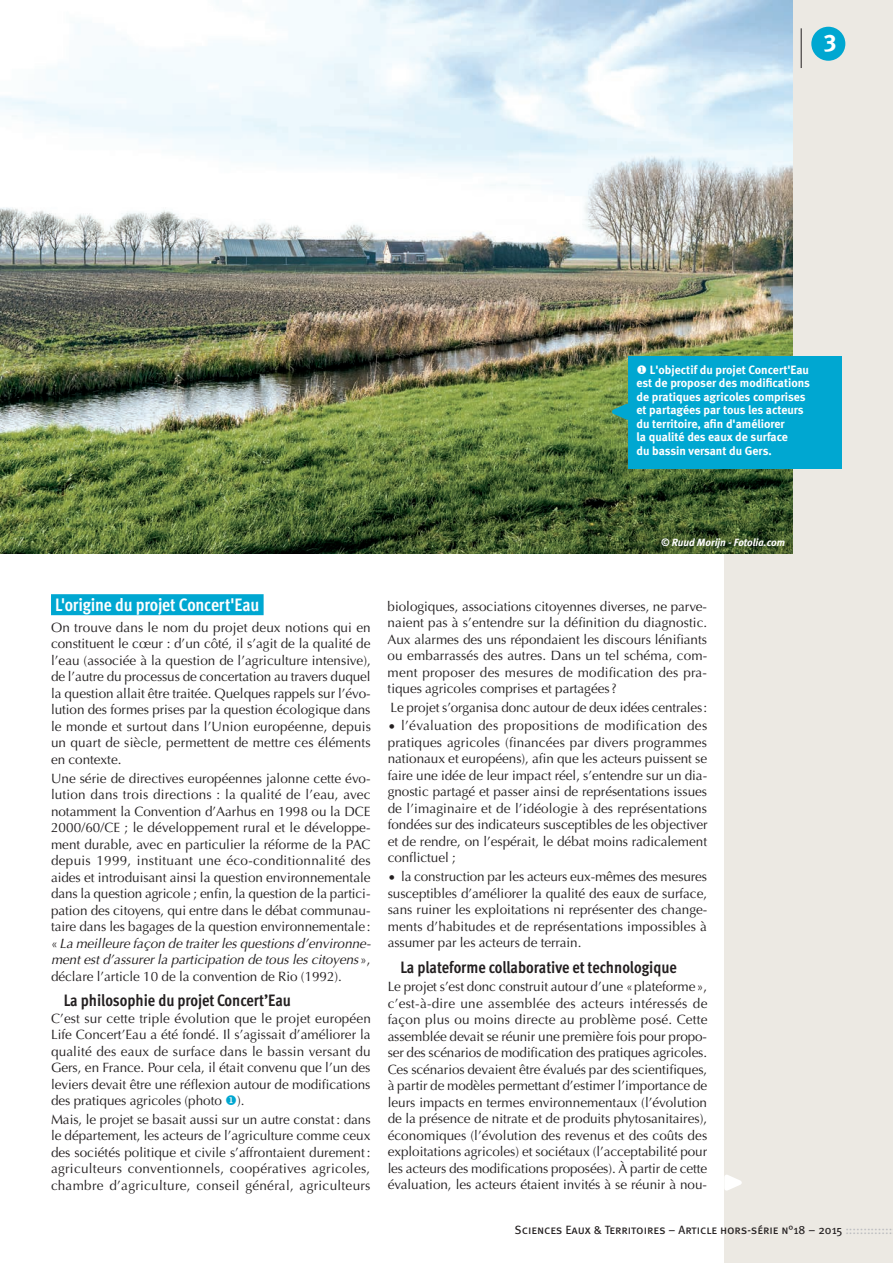
<style>
.page{position:relative;width:893px;height:1263px;background:#fff}
.page>*{position:absolute;margin:0;border:0;box-sizing:border-box;transform-origin:0 0}
.t1{font:24px "Meta Bold Caps Expert";color:#fff}
.t2{font:700 18px "Meta Cond OT";letter-spacing:-.015em;color:#fff}
.t3{font:700 16.5px "Meta Cond OT";color:#231f20}
.t4{font:13.5px/16.5px "Optima";letter-spacing:-.005em;color:#231f20;text-align:justify}
.t5{font:12px/13.5px "Meta Bold LF";color:#fff}
.t6{font:12px "Meta Book Caps";color:#231f20}
.t7{font:italic 10.5px "Meta Bold LF";color:#fff}
.s1{font-style:italic}
.s2{color:#00a7d1}
.s3{color:#bcbdc0}
</style>
<div class="page">
<div style="left:724px;top:0;width:169px;height:1263px;background:#ece9e3"></div>
<div style="left:51px;top:594px;width:213px;height:21px;background:#00a7d1"></div>
<svg style="left:724px;top:1175px;width:18px;height:16px"></svg>
<img style="left:1px;top:0;width:791px;height:553px">
<div style="left:628px;top:356px;width:214px;height:113px;background:#00a7d1"></div>
<svg style="left:603px;top:400px;width:25px;height:24px"></svg>
<div style="left:811px;top:27px;width:34px;height:34px;background:#00a7d1;border-radius:50%"></div>
<hr style="left:801px;top:28px;width:1px;height:40px;background:#231f20">
<h1 class="t1" style="left:824px;top:28px;width:14px">3</h1>
<p class="t5" style="left:637px;top:363px;width:175px">◆ L'objectif du projet Concert'Eau est de proposer des modifications de pratiques agricoles comprises et partagées par tous les acteurs du territoire, afin d'améliorer<br>la qualité des eaux de surface<br>du bassin versant du Gers.</p>
<p class="t7" style="left:661px;top:536px;width:126px">© Ruud Morijn - Fotolia.com</p>
<h2 class="t2" style="left:55px;top:593px;width:205px">L'origine du projet Concert'Eau</h2>
<p class="t4" style="left:51px;top:619px;width:321px">On trouve dans le nom du projet deux notions qui en constituent le cœur : d’un côté, il s’agit de la qualité de l’eau (associée à la question de l’agriculture intensive), de l’autre du processus de concertation au travers duquel la question allait être traitée. Quelques rappels sur l’évo&shy;lution des formes prises par la question écologique dans le monde et surtout dans l’Union européenne, depuis un quart de siècle, permettent de mettre ces éléments en contexte.</p>
<p class="t4" style="left:51px;top:770px;width:321px">Une série de directives européennes jalonne cette évo&shy;lution dans trois directions : la qualité de l’eau, avec notamment la Convention d’Aarhus en 1998 ou la DCE 2000/60/CE ; le développement rural et le développe&shy;ment durable, avec en particulier la réforme de la PAC depuis 1999, instituant une éco-conditionnalité des aides et introduisant ainsi la question environnementale dans la question agricole ; enfin, la question de la partici&shy;pation des citoyens, qui entre dans le débat communau&shy;taire dans les bagages de la question environnementale : «<span class="s1">La meilleure façon de traiter les questions d’environne&shy;ment est d’assurer la participation de tous les citoyens</span>», déclare l’article 10 de la convention de Rio (1992).</p>
<p class="t3" style="left:64px;top:990px;width:229px">La philosophie du projet Concert’Eau</p>
<p class="t4" style="left:51px;top:1010px;width:321px">C’est sur cette triple évolution que le projet européen Life Concert’Eau a été fondé. Il s’agissait d’améliorer la qualité des eaux de surface dans le bassin versant du Gers, en France. Pour cela, il était convenu que l’un des leviers devait être une réflexion autour de modifications des pratiques agricoles (photo <span class="s2">◆</span>).</p>
<p class="t4" style="left:51px;top:1111px;width:321px">Mais, le projet se basait aussi sur un autre constat: dans le département, les acteurs de l’agriculture comme ceux des sociétés politique et civile s’affrontaient durement : agriculteurs conventionnels, coopératives agricoles, chambre d’agriculture, conseil général, agriculteurs</p>
<p class="t4" style="left:388px;top:598px;width:321px">biologiques, associations citoyennes diverses, ne parve&shy;naient pas à s’entendre sur la définition du diagnostic.<br>Aux alarmes des uns répondaient les discours lénifiants ou embarrassés des autres. Dans un tel schéma, com&shy;ment proposer des mesures de modification des pra&shy;tiques agricoles comprises et partagées?</p>
<p class="t4" style="left:390px;top:699px;width:318px">Le projet s’organisa donc autour de deux idées centrales:</p>
<p class="t4" style="left:388px;top:718px;width:321px">• l’évaluation des propositions de modification des pratiques agricoles (financées par divers programmes nationaux et européens), afin que les acteurs puissent se faire une idée de leur impact réel, s’entendre sur un dia&shy;gnostic partagé et passer ainsi de représentations issues de l’imaginaire et de l’idéologie à des représentations fondées sur des indicateurs susceptibles de les objectiver et de rendre, on l’espérait, le débat moins radicalement conflictuel ;</p>
<p class="t4" style="left:388px;top:868px;width:321px">• la construction par les acteurs eux-mêmes des mesures susceptibles d’améliorer la qualité des eaux de surface, sans ruiner les exploitations ni représenter des change&shy;ments d’habitudes et de représentations impossibles à assumer par les acteurs de terrain.</p>
<p class="t3" style="left:400px;top:956px;width:278px">La plateforme collaborative et technologique</p>
<p class="t4" style="left:388px;top:979px;width:321px">Le projet s’est donc construit autour d’une «plateforme», c’est-à-dire une assemblée des acteurs intéressés de façon plus ou moins directe au problème posé. Cette assemblée devait se réunir une première fois pour propo&shy;ser des scénarios de modification des pratiques agricoles.<br>Ces scénarios devaient être évalués par des scientifiques, à partir de modèles permettant d’estimer l’importance de leurs impacts en termes environnementaux (l’évolution de la présence de nitrate et de produits phytosanitaires), économiques (l’évolution des revenus et des coûts des exploitations agricoles) et sociétaux (l’acceptabilité pour les acteurs des modifications proposées). À partir de cette évaluation, les acteurs étaient invités à se réunir à nou-</p>
<p class="t6" style="left:515px;top:1223px;width:379px">Sciences Eaux &amp; Territoires – Article hors-série n°18 – 2015 <span class="s3">:::::::::::::</span></p>
</div>
